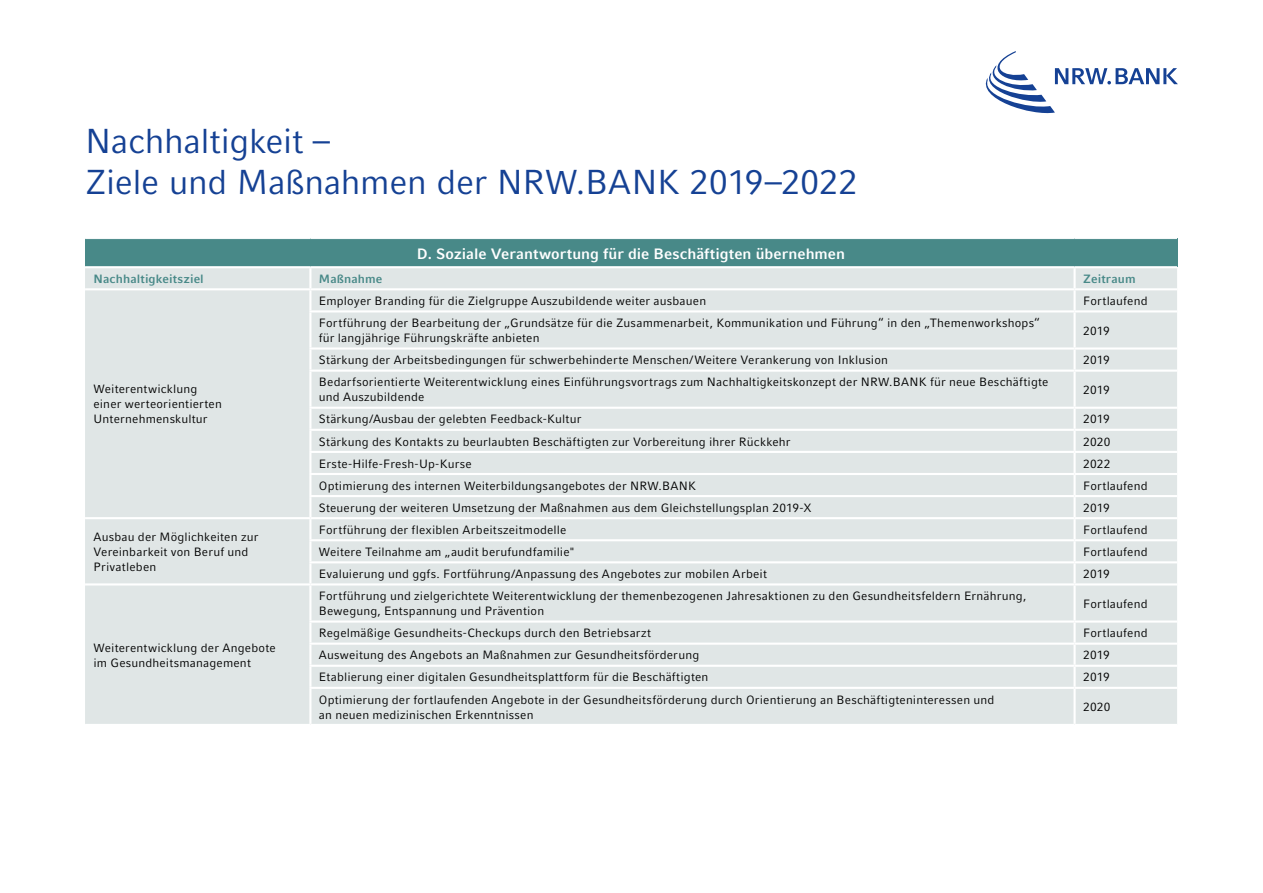
<style>
.page{position:relative;width:1263px;height:893px;background:#fff}
.page>*{position:absolute;margin:0;border:0;box-sizing:border-box;transform-origin:0 0}
.t1{font:34.5px/40.5px "Compatil Fact LT";letter-spacing:-.015em;color:#154194}
.t2{font:700 15px "Compatil Fact LT";color:#fff}
.t3{font:12px/15px "Compatil Fact LT";letter-spacing:.015em;color:#000}
.t4{font:700 12px "Compatil Fact LT";letter-spacing:.01em;color:#488988}
</style>
<div class="page">
<svg style="left:986px;top:51px;width:192px;height:62px"></svg>
<div style="left:85px;top:239px;width:1092px;height:28px;background:#488988"></div>
<div style="left:85px;top:268px;width:1092px;height:456px;background:#e0e6e6"></div>
<hr style="left:85px;top:266px;width:225px;height:2px;background:#fff">
<hr style="left:310px;top:266px;width:764px;height:2px;background:#fff">
<hr style="left:309px;top:268px;width:2px;height:20px;background:#fff">
<hr style="left:1074px;top:266px;width:103px;height:2px;background:#fff">
<hr style="left:1073px;top:268px;width:3px;height:20px;background:#fff">
<hr style="left:85px;top:288px;width:225px;height:2px;background:#fff">
<hr style="left:310px;top:288px;width:764px;height:2px;background:#fff">
<hr style="left:309px;top:290px;width:2px;height:20px;background:#fff">
<hr style="left:1074px;top:288px;width:103px;height:2px;background:#fff">
<hr style="left:1073px;top:290px;width:3px;height:20px;background:#fff">
<hr style="left:309px;top:310px;width:765px;height:2px;background:#fff">
<hr style="left:309px;top:312px;width:2px;height:35px;background:#fff">
<hr style="left:1074px;top:310px;width:103px;height:2px;background:#fff">
<hr style="left:1073px;top:312px;width:3px;height:35px;background:#fff">
<hr style="left:309px;top:347px;width:765px;height:3px;background:#fff">
<hr style="left:309px;top:350px;width:2px;height:20px;background:#fff">
<hr style="left:1074px;top:347px;width:103px;height:3px;background:#fff">
<hr style="left:1073px;top:350px;width:3px;height:20px;background:#fff">
<hr style="left:309px;top:370px;width:765px;height:2px;background:#fff">
<hr style="left:309px;top:372px;width:2px;height:35px;background:#fff">
<hr style="left:1074px;top:370px;width:103px;height:2px;background:#fff">
<hr style="left:1073px;top:372px;width:3px;height:35px;background:#fff">
<hr style="left:309px;top:407px;width:765px;height:2px;background:#fff">
<hr style="left:309px;top:409px;width:2px;height:20px;background:#fff">
<hr style="left:1074px;top:407px;width:103px;height:2px;background:#fff">
<hr style="left:1073px;top:409px;width:3px;height:20px;background:#fff">
<hr style="left:309px;top:429px;width:765px;height:2px;background:#fff">
<hr style="left:309px;top:431px;width:2px;height:20px;background:#fff">
<hr style="left:1074px;top:429px;width:103px;height:2px;background:#fff">
<hr style="left:1073px;top:431px;width:3px;height:20px;background:#fff">
<hr style="left:309px;top:451px;width:765px;height:2px;background:#fff">
<hr style="left:309px;top:453px;width:2px;height:20px;background:#fff">
<hr style="left:1074px;top:451px;width:103px;height:2px;background:#fff">
<hr style="left:1073px;top:453px;width:3px;height:20px;background:#fff">
<hr style="left:309px;top:473px;width:765px;height:2px;background:#fff">
<hr style="left:309px;top:475px;width:2px;height:20px;background:#fff">
<hr style="left:1074px;top:473px;width:103px;height:2px;background:#fff">
<hr style="left:1073px;top:475px;width:3px;height:20px;background:#fff">
<hr style="left:309px;top:495px;width:765px;height:2px;background:#fff">
<hr style="left:309px;top:497px;width:2px;height:20px;background:#fff">
<hr style="left:1074px;top:495px;width:103px;height:2px;background:#fff">
<hr style="left:1073px;top:497px;width:3px;height:20px;background:#fff">
<hr style="left:85px;top:517px;width:225px;height:2px;background:#fff">
<hr style="left:310px;top:517px;width:764px;height:2px;background:#fff">
<hr style="left:309px;top:519px;width:2px;height:20px;background:#fff">
<hr style="left:1074px;top:517px;width:103px;height:2px;background:#fff">
<hr style="left:1073px;top:519px;width:3px;height:20px;background:#fff">
<hr style="left:309px;top:539px;width:765px;height:2px;background:#fff">
<hr style="left:309px;top:541px;width:2px;height:20px;background:#fff">
<hr style="left:1074px;top:539px;width:103px;height:2px;background:#fff">
<hr style="left:1073px;top:541px;width:3px;height:20px;background:#fff">
<hr style="left:309px;top:561px;width:765px;height:2px;background:#fff">
<hr style="left:309px;top:563px;width:2px;height:20px;background:#fff">
<hr style="left:1074px;top:561px;width:103px;height:2px;background:#fff">
<hr style="left:1073px;top:563px;width:3px;height:20px;background:#fff">
<hr style="left:85px;top:583px;width:225px;height:2px;background:#fff">
<hr style="left:310px;top:583px;width:764px;height:2px;background:#fff">
<hr style="left:309px;top:585px;width:2px;height:35px;background:#fff">
<hr style="left:1074px;top:583px;width:103px;height:2px;background:#fff">
<hr style="left:1073px;top:585px;width:3px;height:35px;background:#fff">
<hr style="left:309px;top:620px;width:765px;height:3px;background:#fff">
<hr style="left:309px;top:623px;width:2px;height:20px;background:#fff">
<hr style="left:1074px;top:620px;width:103px;height:3px;background:#fff">
<hr style="left:1073px;top:623px;width:3px;height:20px;background:#fff">
<hr style="left:309px;top:643px;width:765px;height:2px;background:#fff">
<hr style="left:309px;top:645px;width:2px;height:20px;background:#fff">
<hr style="left:1074px;top:643px;width:103px;height:2px;background:#fff">
<hr style="left:1073px;top:645px;width:3px;height:20px;background:#fff">
<hr style="left:309px;top:665px;width:765px;height:2px;background:#fff">
<hr style="left:309px;top:667px;width:2px;height:20px;background:#fff">
<hr style="left:1074px;top:665px;width:103px;height:2px;background:#fff">
<hr style="left:1073px;top:667px;width:3px;height:20px;background:#fff">
<hr style="left:309px;top:687px;width:765px;height:2px;background:#fff">
<hr style="left:309px;top:689px;width:2px;height:35px;background:#fff">
<hr style="left:1074px;top:687px;width:103px;height:2px;background:#fff">
<hr style="left:1073px;top:689px;width:3px;height:35px;background:#fff">
<h1 class="t1" style="left:85px;top:121px;width:774px">Nachhaltigkeit –<br>Ziele und Maßnahmen der NRW.BANK 2019–2022</h1>
<p class="t2" style="left:417px;top:245px;width:430px">D. Soziale Verantwortung für die Beschäftigten übernehmen</p>
<p class="t4" style="left:94px;top:272px;width:112px">Nachhaltigkeitsziel</p>
<p class="t4" style="left:319px;top:272px;width:65px">Maßnahme</p>
<p class="t4" style="left:1083px;top:272px;width:54px">Zeitraum</p>
<p class="t3" style="left:94px;top:382px;width:130px">Weiterentwicklung einer werteorientierten<br>Unternehmenskultur</p>
<p class="t3" style="left:94px;top:529px;width:166px">Ausbau der Möglichkeiten zur<br>Vereinbarkeit von Beruf und<br>Privatleben</p>
<p class="t3" style="left:94px;top:640px;width:184px">Weiterentwicklung der Angebote im Gesundheitsmanagement</p>
<p class="t3" style="left:319px;top:293px;width:389px">Employer Branding für die Zielgruppe Auszubildende weiter ausbauen</p>
<p class="t3" style="left:1083px;top:293px;width:66px">Fortlaufend</p>
<p class="t3" style="left:319px;top:315px;width:723px">Fortführung der Bearbeitung der „Grundsätze für die Zusammenarbeit, Kommunikation und Führung“ in den „Themenworkshops“ für langjährige Führungskräfte anbieten</p>
<p class="t3" style="left:1083px;top:323px;width:28px">2019</p>
<p class="t3" style="left:319px;top:352px;width:571px">Stärkung der Arbeitsbedingungen für schwerbehinderte Menschen/Weitere Verankerung von Inklusion</p>
<p class="t3" style="left:1083px;top:352px;width:28px">2019</p>
<p class="t3" style="left:319px;top:375px;width:731px">Bedarfsorientierte Weiterentwicklung eines Einführungsvortrags zum Nachhaltigkeitskonzept der NRW.BANK für neue Beschäftigte und Auszubildende</p>
<p class="t3" style="left:1083px;top:382px;width:28px">2019</p>
<p class="t3" style="left:319px;top:412px;width:264px">Stärkung/Ausbau der gelebten Feedback-Kultur</p>
<p class="t3" style="left:1083px;top:412px;width:28px">2019</p>
<p class="t3" style="left:319px;top:434px;width:473px">Stärkung des Kontakts zu beurlaubten Beschäftigten zur Vorbereitung ihrer Rückkehr</p>
<p class="t3" style="left:1083px;top:434px;width:29px">2020</p>
<p class="t3" style="left:319px;top:456px;width:154px">Erste-Hilfe-Fresh-Up-Kurse</p>
<p class="t3" style="left:1083px;top:456px;width:29px">2022</p>
<p class="t3" style="left:319px;top:478px;width:379px">Optimierung des internen Weiterbildungsangebotes der NRW.BANK</p>
<p class="t3" style="left:1083px;top:478px;width:66px">Fortlaufend</p>
<p class="t3" style="left:319px;top:500px;width:494px">Steuerung der weiteren Umsetzung der Maßnahmen aus dem Gleichstellungsplan 2019-X</p>
<p class="t3" style="left:1083px;top:500px;width:28px">2019</p>
<p class="t3" style="left:319px;top:522px;width:249px">Fortführung der flexiblen Arbeitszeitmodelle</p>
<p class="t3" style="left:1083px;top:522px;width:66px">Fortlaufend</p>
<p class="t3" style="left:319px;top:544px;width:257px">Weitere Teilnahme am „audit berufundfamilie"</p>
<p class="t3" style="left:1083px;top:544px;width:66px">Fortlaufend</p>
<p class="t3" style="left:319px;top:566px;width:449px">Evaluierung und ggfs. Fortführung/Anpassung des Angebotes zur mobilen Arbeit</p>
<p class="t3" style="left:1083px;top:566px;width:28px">2019</p>
<p class="t3" style="left:319px;top:588px;width:709px">Fortführung und zielgerichtete Weiterentwicklung der themenbezogenen Jahresaktionen zu den Gesundheitsfeldern Ernährung,<br>Bewegung, Entspannung und Prävention</p>
<p class="t3" style="left:1083px;top:596px;width:66px">Fortlaufend</p>
<p class="t3" style="left:319px;top:625px;width:334px">Regelmäßige Gesundheits-Checkups durch den Betriebsarzt</p>
<p class="t3" style="left:1083px;top:625px;width:66px">Fortlaufend</p>
<p class="t3" style="left:319px;top:648px;width:382px">Ausweitung des Angebots an Maßnahmen zur Gesundheitsförderung</p>
<p class="t3" style="left:1083px;top:648px;width:28px">2019</p>
<p class="t3" style="left:319px;top:670px;width:391px">Etablierung einer digitalen Gesundheitsplattform für die Beschäftigten</p>
<p class="t3" style="left:1083px;top:670px;width:28px">2019</p>
<p class="t3" style="left:319px;top:692px;width:677px">Optimierung der fortlaufenden Angebote in der Gesundheitsförderung durch Orientierung an Beschäftigteninteressen und an neuen medizinischen Erkenntnissen</p>
<p class="t3" style="left:1083px;top:699px;width:29px">2020</p>
</div>
